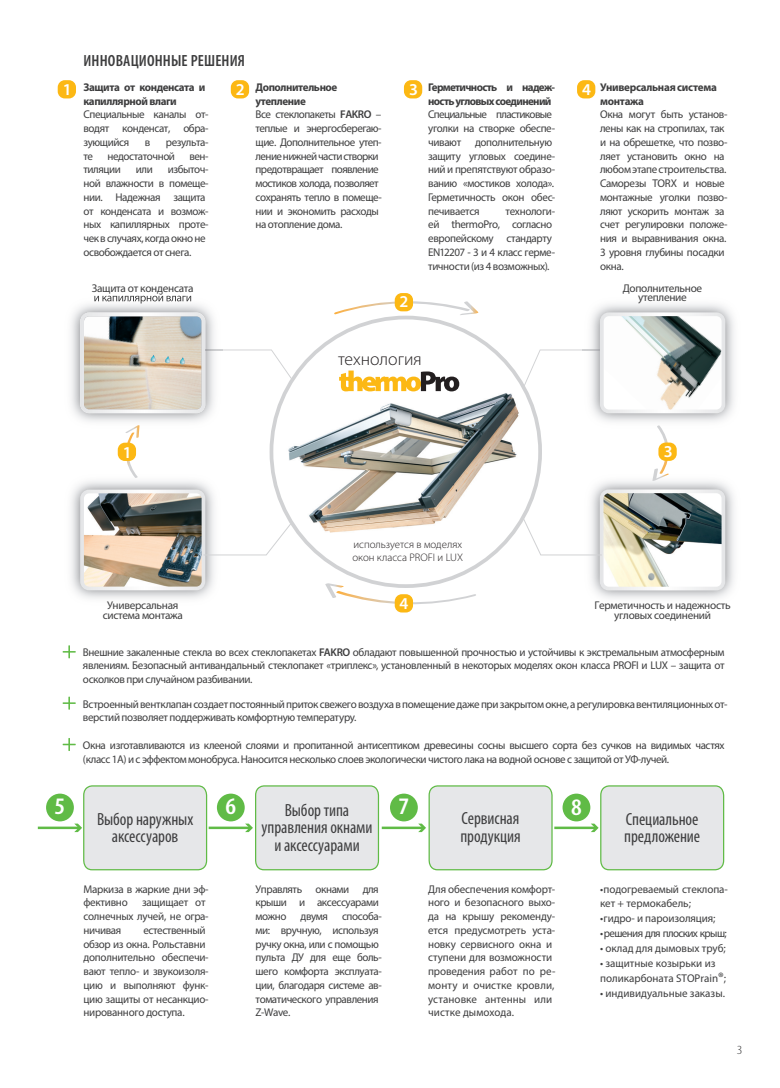
<style>
.page{position:relative;width:780px;height:1088px;background:#fff}
.page>*{position:absolute;margin:0;border:0;box-sizing:border-box;transform-origin:0 0}
.t1{font:600 condensed 23.75px "Myriad Pro";color:#fff;scale:1.1 1}
.t2{font:300 17.75px "Myriad Pro";color:#231f20}
.t3{font:condensed 17.62px/17.6px "Myriad Pro";letter-spacing:-.005em;color:#3e3e3f}
.t4{font:600 16.62px "Myriad Pro";color:#fff}
.t5{font:600 condensed 16.25px "Myriad Pro";letter-spacing:.01em;color:#3e3e3f}
.t6{font:300 condensed 12.5px "Myriad Pro";color:#3e3e3f;scale:1.26 1}
.t7{font:11.25px/13.8px "Myriad Pro";letter-spacing:-.035em;color:#3e3e3f}
.t8{font:11.25px/13.8px "Myriad Pro";letter-spacing:-.01em;color:#3e3e3f}
.t9{font:11.25px/15px "Myriad Pro";color:#3e3e3f}
.t10{font:700 11.25px/13.8px "Myriad Pro";letter-spacing:-.04em;color:#3e3e3f}
.t11{font:700 11.25px/13.8px "Myriad Pro";letter-spacing:-.06em;color:#3e3e3f}
.t12{font:11.25px "Myriad Pro";letter-spacing:-.055em;color:#3e3e3f}
.t13{font:300 10.88px/13.1px "Myriad Pro";color:#231f20}
.s1{font-weight:700}
.s2{font-weight:600}
.s3{font-size:13.75px}
</style>
<div class="page">
<div style="left:46px;top:793px;width:28px;height:28px;background:#60bb46;border-radius:50%"></div>
<hr style="left:38px;top:826px;width:41px;height:3px;background:#60bb46">
<svg style="left:74px;top:785px;width:134px;height:86px;background:#e1e6e2"></svg>
<div style="left:217px;top:793px;width:28px;height:28px;background:#60bb46;border-radius:50%"></div>
<hr style="left:209px;top:826px;width:41px;height:3px;background:#60bb46">
<svg style="left:245px;top:785px;width:134px;height:86px;background:#e2e7e3"></svg>
<div style="left:390px;top:793px;width:28px;height:28px;background:#60bb46;border-radius:50%"></div>
<div style="left:562px;top:793px;width:28px;height:28px;background:#60bb46;border-radius:50%"></div>
<hr style="left:554px;top:826px;width:41px;height:3px;background:#60bb46">
<svg style="left:590px;top:785px;width:134px;height:86px;background:#e2e7e4"></svg>
<hr style="left:382px;top:826px;width:41px;height:3px;background:#60bb46">
<svg style="left:418px;top:785px;width:135px;height:86px;background:#e2e7e3"></svg>
<div style="left:58px;top:80px;width:18px;height:18px;background:#fcb814;border-radius:7px"></div>
<div style="left:231px;top:80px;width:18px;height:18px;background:#fcb814;border-radius:7px"></div>
<div style="left:404px;top:80px;width:18px;height:18px;background:#fcb814;border-radius:7px"></div>
<div style="left:577px;top:80px;width:18px;height:18px;background:#fcb814;border-radius:7px"></div>
<img style="left:286px;top:393px;width:234px;height:142px">
<img style="left:591px;top:481px;width:143px;height:118px">
<img style="left:604px;top:494px;width:116px;height:91px">
<div style="left:599px;top:489px;width:126px;height:101px;border:4px solid #fff;border-radius:7px"></div>
<img style="left:591px;top:304px;width:143px;height:118px">
<svg style="left:523px;top:349px;width:77px;height:39px"></svg>
<img style="left:601px;top:314px;width:119px;height:97px">
<div style="left:600px;top:312px;width:125px;height:101px;border:4px solid #fff;border-radius:7px"></div>
<img style="left:71px;top:481px;width:143px;height:118px">
<img style="left:82px;top:491px;width:121px;height:94px">
<div style="left:80px;top:490px;width:125px;height:100px;border:4px solid #fff;border-radius:7px"></div>
<img style="left:71px;top:296px;width:139px;height:134px">
<img style="left:94px;top:295px;width:97px;height:8px">
<svg style="left:80px;top:313px;width:212px;height:100px"></svg>
<svg style="left:334px;top:300px;width:145px;height:15px"></svg>
<svg style="left:652px;top:425px;width:17px;height:56px"></svg>
<svg style="left:325px;top:583px;width:151px;height:24px"></svg>
<svg style="left:123px;top:425px;width:16px;height:53px"></svg>
<div style="left:658px;top:442px;width:18px;height:19px;background:#fcb814;border-radius:7px"></div>
<div style="left:395px;top:594px;width:18px;height:18px;background:#fcb814;border-radius:7px"></div>
<div style="left:118px;top:443px;width:18px;height:18px;background:#fcb814;border-radius:7px"></div>
<svg style="left:339px;top:370px;width:120px;height:21px"></svg>
<svg style="left:522px;top:517px;width:80px;height:39px"></svg>
<svg style="left:202px;top:522px;width:90px;height:34px"></svg>
<div style="left:395px;top:293px;width:18px;height:18px;background:#fcb814;border-radius:7px"></div>
<svg style="left:63px;top:738px;width:13px;height:13px"></svg>
<svg style="left:63px;top:697px;width:13px;height:13px"></svg>
<svg style="left:63px;top:645px;width:13px;height:13px"></svg>
<h3 class="t5" style="left:83px;top:52px;width:163px">ИННОВАЦИОННЫЕ РЕШЕНИЯ</h3>
<p class="t10" style="left:83px;top:80px;width:123px">Защита от конденсата и капиллярной влаги</p>
<p class="t7" style="left:83px;top:108px;width:126px;text-align:justify">Специальные каналы от&shy;водят конденсат, обра&shy;зующийся</p>
<p class="t7" style="left:255px;top:80px;width:128px"><span class="s1">Дополнительное утепление<br></span>Все стеклопакеты <span class="s2">FAKRO</span> – теплые и энергосберегаю&shy;щие. Дополнительное утеп&shy;ление нижней части створки предотвращает появление мостиков холода, позволяет сохранять тепло в помеще&shy;нии и экономить расходы на отопление дома.</p>
<p class="t10" style="left:600px;top:80px;width:118px">Универсальная система монтажа</p>
<p class="t11" style="left:428px;top:80px;width:128px">Герметичность и надеж&shy;ность угловых соединений</p>
<p class="t7" style="left:428px;top:108px;width:128px">Специальные пластиковые уголки на створке обеспе&shy;чивают дополнительную защиту угловых соедине&shy;ний и препятствуют образо&shy;ванию «мостиков холода».<br>Герметичность окон обес&shy;печивается</p>
<h3 class="t4" style="left:63px;top:79px;width:10px">1</h3>
<h3 class="t4" style="left:236px;top:79px;width:10px">2</h3>
<h3 class="t4" style="left:409px;top:79px;width:10px">3</h3>
<h3 class="t4" style="left:582px;top:79px;width:10px">4</h3>
<p class="t7" style="left:600px;top:108px;width:129px">Окна могут быть установ&shy;лены как на стропилах, так и на обрешетке, что позво&shy;ляет установить окно на любом этапе строительства.<br>Саморезы TORX и новые монтажные уголки позво&shy;ляют ускорить монтаж за счет регулировки положе&shy;ния и выравнивания окна.<br>3 уровня глубины посадки окна.</p>
<p class="t7" style="left:145px;top:135px;width:7px">в</p>
<p class="t7" style="left:166px;top:135px;width:44px">результа-</p>
<p class="t7" style="left:83px;top:149px;width:11px">те</p>
<p class="t7" style="left:107px;top:149px;width:69px">недостаточной</p>
<p class="t7" style="left:189px;top:149px;width:21px">вен-</p>
<p class="t7" style="left:83px;top:163px;width:39px">тиляции</p>
<p class="t7" style="left:136px;top:163px;width:18px">или</p>
<p class="t7" style="left:83px;top:163px;width:126px;text-indent:84px">избыточ&shy;ной влажности в помеще&shy;нии. Надежная защита от конденсата и возмож&shy;ных капиллярных проте&shy;чек в случаях, когда окно не освобождается от снега.</p>
<p class="t7" style="left:428px;top:204px;width:128px;text-indent:77px">технологи&shy;ей thermoPro, согласно европейскому стандарту<br>EN12207 - 3 и 4 класс герме&shy;тичности (из 4 возможных).</p>
<p class="t7" style="left:92px;top:281px;width:103px">Защита от конденсата</p>
<h3 class="t4" style="left:399px;top:291px;width:10px">2</h3>
<p class="t7" style="left:622px;top:283px;width:81px;line-height:9.8px;text-align:center">Дополнительное утепление</p>
<h2 class="t2" style="left:338px;top:350px;width:85px">технология</h2>
<h3 class="t4" style="left:123px;top:441px;width:10px">1</h3>
<h3 class="t4" style="left:663px;top:441px;width:10px">3</h3>
<p class="t13" style="left:352px;top:538px;width:112px">используется в моделях окон класса PROFI и LUX</p>
<p class="t7" style="left:103px;top:600px;width:82px;line-height:9.8px;text-align:center">Универсальная система монтажа</p>
<h3 class="t4" style="left:399px;top:592px;width:10px">4</h3>
<p class="t7" style="left:594px;top:600px;width:138px;line-height:9.8px;text-align:center">Герметичность и надежность угловых соединений</p>
<p class="t7" style="left:83px;top:645px;width:643px;text-align:justify">Внешние закаленные стекла во всех стеклопакетах <span class="s2">FAKRO</span> обладают повышенной прочностью и устойчивы к экстремальным атмосферным явлениям. Безопасный антивандальный стеклопакет «триплекс», установленный в некоторых моделях окон класса PROFI и LUX – защита от осколков при случайном разбивании.</p>
<p class="t7" style="left:83px;top:697px;width:646px">Встроенный вентклапан создает постоянный приток свежего воздуха в помещение даже при закрытом окне, а регулировка вентиляционных от&shy;верстий позволяет поддерживать комфортную температуру.</p>
<p class="t7" style="left:83px;top:738px;width:643px">Окна изготавливаются из клееной слоями и пропитанной антисептиком древесины сосны высшего сорта без сучков на видимых частях (класс 1А) и с эффектом монобруса. Наносится несколько слоев экологически чистого лака на водной основе с защитой от УФ-лучей.</p>
<h1 class="t1" style="left:55px;top:793px;width:11px">5</h1>
<h1 class="t1" style="left:225px;top:793px;width:11px">6</h1>
<h1 class="t1" style="left:398px;top:793px;width:11px">7</h1>
<h1 class="t1" style="left:571px;top:793px;width:11px">8</h1>
<h3 class="t3" style="left:460px;top:809px;width:62px">Сервисная продукция</h3>
<p class="t8" style="left:428px;top:882px;width:129px">Для обеспечения комфорт&shy;ного и безопасного выхо&shy;да на крышу рекоменду&shy;ется предусмотреть уста&shy;новку сервисного окна и ступени для возможности проведения работ по ре&shy;монту и очистке кровли, установке антенны или чистке дымохода.</p>
<h3 class="t3" style="left:261px;top:801px;width:112px;text-align:center">Выбор типа управления окнами и аксессуарами</h3>
<p class="t7" style="left:255px;top:882px;width:125px;text-align:justify">Управлять окнами для крыши и аксессуарами можно</p>
<h3 class="t3" style="left:97px;top:810px;width:98px;text-align:center">Выбор наружных аксессуаров</h3>
<p class="t7" style="left:83px;top:882px;width:127px">Маркиза в жаркие дни эф&shy;фективно</p>
<p class="t7" style="left:83px;top:895px;width:126px;text-indent:58px">защищает от солнечных лучей, не огра&shy;ничивая</p>
<p class="t7" style="left:255px;top:909px;width:128px;text-indent:87px">способа&shy;ми: вручную, используя ручку окна, или с помощью пульта ДУ для еще боль&shy;шего комфорта эксплуата&shy;ции, благодаря системе ав&shy;томатического управления<br>Z-Wave.</p>
<p class="t7" style="left:300px;top:909px;width:29px">двумя</p>
<p class="t7" style="left:83px;top:923px;width:127px;text-indent:60px">естественный обзор из окна. Рольставни дополнительно обеспечи&shy;вают тепло- и звукоизоля&shy;цию и выполняют функ&shy;цию защиты от несанкцио&shy;нированного доступа.</p>
<h3 class="t3" style="left:624px;top:810px;width:77px">Специальное предложение</h3>
<p class="t8" style="left:600px;top:882px;width:129px">•подогреваемый стеклопа&shy;кет + термокабель;</p>
<p class="t8" style="left:600px;top:911px;width:117px">•гидро- и пароизоляция;</p>
<p class="t12" style="left:600px;top:926px;width:128px">•решения для плоских крыш;</p>
<p class="t9" style="left:600px;top:940px;width:127px">• оклад для дымовых труб;</p>
<p class="t9" style="left:600px;top:955px;width:127px">• защитные козырьки из поликарбоната STOPrain<span class="s3">®</span>;</p>
<p class="t9" style="left:600px;top:985px;width:126px">• индивидуальные заказы.</p>
<p class="t6" style="left:736px;top:1043px;width:6px">3</p>
</div>
